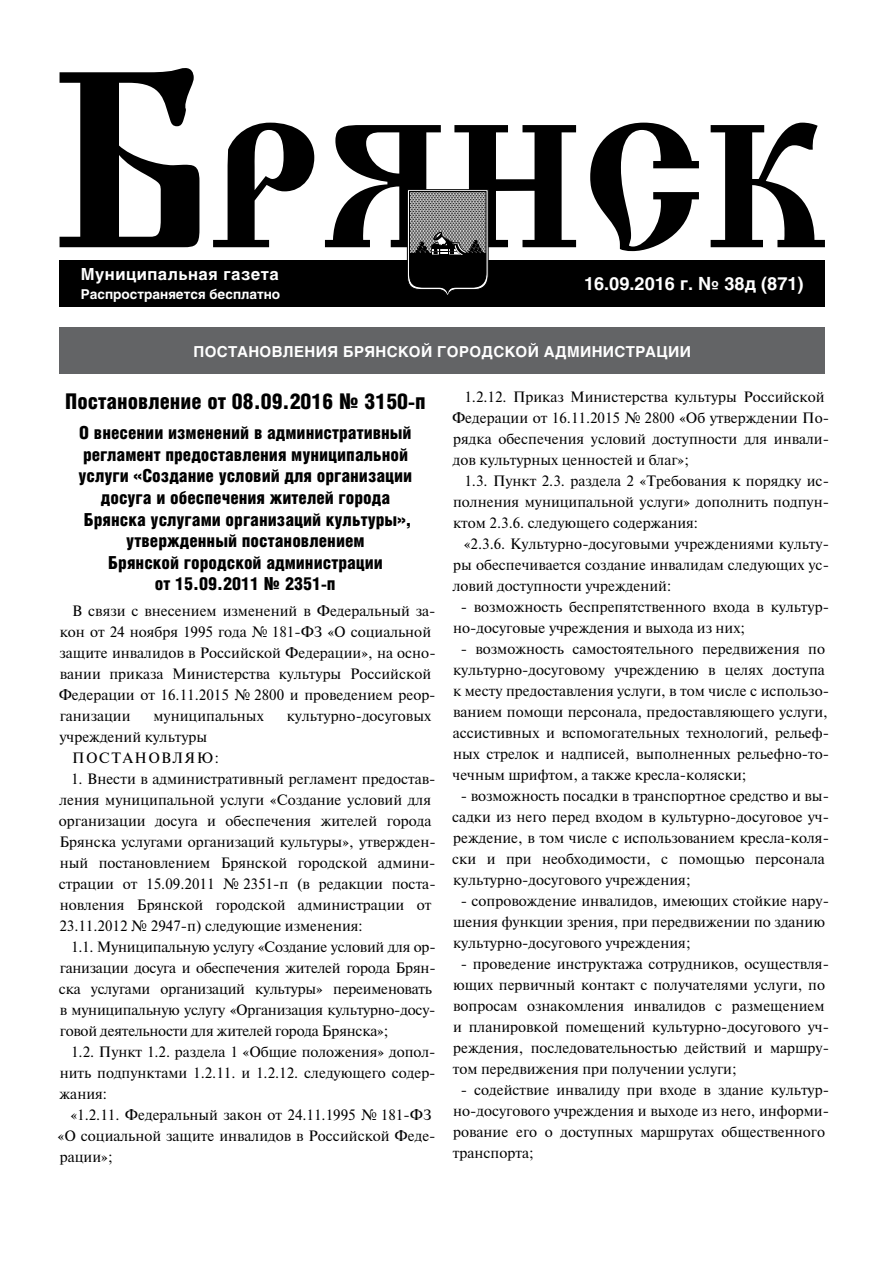
<style>
.page{position:relative;width:893px;height:1263px;background:#fff}
.page>*{position:absolute;margin:0;border:0;box-sizing:border-box;transform-origin:0 0}
.t1{font:900 21.75px "Helios Cond";color:#000}
.t2{font:900 18px/21.6px "Helios Cond";color:#000;text-align:center}
.t3{font:700 18px "Helios";color:#fff}
.t4{font:700 16.5px "Helios";letter-spacing:.03em;color:#fff}
.t5{font:15px/21px "Newton";color:#000}
.t6{font:700 15px "Helios";letter-spacing:.025em;color:#fff}
.t7{font:700 13.5px "Helios";color:#fff}
</style>
<div class="page">
<div style="left:60px;top:260px;width:765px;height:46px;background:#000"></div>
<svg style="left:60px;top:68px;width:139px;height:179px"></svg>
<svg style="left:213px;top:123px;width:101px;height:124px"></svg>
<svg style="left:590px;top:123px;width:109px;height:128px"></svg>
<svg style="left:711px;top:123px;width:114px;height:124px"></svg>
<div style="left:60px;top:327px;width:765px;height:47px;background:#636466"></div>
<svg style="left:325px;top:125px;width:251px;height:170px"></svg>
<p class="t4" style="left:81px;top:264px;width:200px">Муниципальная газета</p>
<p class="t7" style="left:81px;top:286px;width:201px">Распространяется бесплатно</p>
<p class="t3" style="left:584px;top:273px;width:221px">16.09.2016 г. № 38д (871)</p>
<p class="t6" style="left:193px;top:343px;width:499px">ПОСТАНОВЛЕНИЯ БРЯНСКОЙ ГОРОДСКОЙ АДМИНИСТРАЦИИ</p>
<h1 class="t1" style="left:65px;top:389px;width:362px">Постановление от 08.09.2016 № 3150-п</h1>
<p class="t2" style="left:79px;top:422px;width:335px">О внесении изменений в административный регламент предоставления муниципальной услуги «Создание условий для организации досуга и обеспечения жителей города Брянска услугами организаций культуры», утвержденный постановлением<br>Брянской городской администрации<br>от 15.09.2011 № 2351-п</p>
<p class="t5" style="left:59px;top:599px;width:378px;text-indent:13px">В связи с внесением изменений в Федеральный за&shy;кон от 24 ноября 1995 года № 181-ФЗ «О социальной защите инвалидов в Российской Федерации», на осно&shy;вании приказа Министерства культуры Российской Федерации от 16.11.2015 № 2800 и проведением реор&shy;ганизации</p>
<p class="t5" style="left:452px;top:386px;width:378px;text-indent:12px">1.2.12. Приказ Министерства культуры Российской Федерации от 16.11.2015 № 2800 «Об утверждении По&shy;рядка обеспечения условий доступности для инвали&shy;дов культурных ценностей и благ»;</p>
<p class="t5" style="left:453px;top:470px;width:377px;text-align:justify;text-indent:11px">1.3. Пункт 2.3. раздела 2 «Требования к порядку ис&shy;полнения муниципальной услуги» дополнить подпун&shy;ктом 2.3.6. следующего содержания:</p>
<p class="t5" style="left:453px;top:533px;width:378px;text-align:justify;text-indent:11px">«2.3.6. Культурно-досуговыми учреждениями культу&shy;ры обеспечивается создание инвалидам следующих ус&shy;ловий доступности учреждений:</p>
<p class="t5" style="left:453px;top:596px;width:377px;text-indent:8px">- возможность беспрепятственного входа в культур&shy;но-досуговые учреждения и выхода из них;</p>
<p class="t5" style="left:453px;top:638px;width:378px;text-indent:8px">- возможность самостоятельного передвижения по культурно-досуговому учреждению в целях доступа к месту предоставления услуги, в том числе с использо&shy;ванием помощи персонала, предоставляющего услуги, ассистивных и вспомогательных технологий, рельеф&shy;ных стрелок и надписей, выполненных рельефно-то&shy;чечным шрифтом, а также кресла-коляски;</p>
<p class="t5" style="left:452px;top:785px;width:378px;text-indent:8px">- возможность посадки в транспортное средство и вы&shy;садки из него перед входом в культурно-досуговое уч&shy;реждение, в том числе с использованием кресла-коля&shy;ски и при необходимости, с помощью персонала культурно-досугового учреждения;</p>
<p class="t5" style="left:453px;top:890px;width:377px;text-indent:8px">- сопровождение инвалидов, имеющих стойкие нару&shy;шения функции зрения, при передвижении по зданию культурно-досугового учреждения;</p>
<p class="t5" style="left:453px;top:953px;width:378px;text-indent:8px">- проведение инструктажа сотрудников, осуществля&shy;ющих первичный контакт с получателями услуги, по вопросам ознакомления инвалидов с размещением и планировкой помещений культурно-досугового уч&shy;реждения, последовательностью действий и маршру&shy;том передвижения при получении услуги;</p>
<p class="t5" style="left:453px;top:1079px;width:378px;text-indent:8px">- содействие инвалиду при входе в здание культур&shy;но-досугового учреждения и выходе из него, информи&shy;рование его о доступных маршрутах общественного транспорта;</p>
<p class="t5" style="left:154px;top:704px;width:112px">муниципальных</p>
<p class="t5" style="left:287px;top:704px;width:146px">культурно-досуговых</p>
<p class="t5" style="left:72px;top:725px;width:148px;text-indent:-13px">учреждений культуры<br>ПОСТАНОВЛЯЮ:</p>
<p class="t5" style="left:59px;top:767px;width:378px;text-indent:12px">1. Внести в административный регламент предостав&shy;ления муниципальной услуги «Создание условий для организации досуга и обеспечения жителей города Брянска услугами организаций культуры», утвержден&shy;ный постановлением Брянской городской админи&shy;страции от 15.09.2011 № 2351-п (в редакции поста&shy;новления Брянской городской администрации от 23.11.2012 № 2947-п) следующие изменения:</p>
<p class="t5" style="left:59px;top:935px;width:378px;text-indent:12px">1.1. Муниципальную услугу «Создание условий для ор&shy;ганизации досуга и обеспечения жителей города Брян&shy;ска услугами организаций культуры» переименовать в муниципальную услугу «Организация культурно-досу&shy;говой деятельности для жителей города Брянска»;</p>
<p class="t5" style="left:60px;top:1040px;width:378px;text-align:justify;text-indent:11px">1.2. Пункт 1.2. раздела 1 «Общие положения» допол&shy;нить подпунктами 1.2.11. и 1.2.12. следующего содер&shy;жания:</p>
<p class="t5" style="left:58px;top:1103px;width:380px;text-indent:13px">«1.2.11. Федеральный закон от 24.11.1995 № 181-ФЗ «О социальной защите инвалидов в Российской Феде&shy;рации»;</p>
</div>
